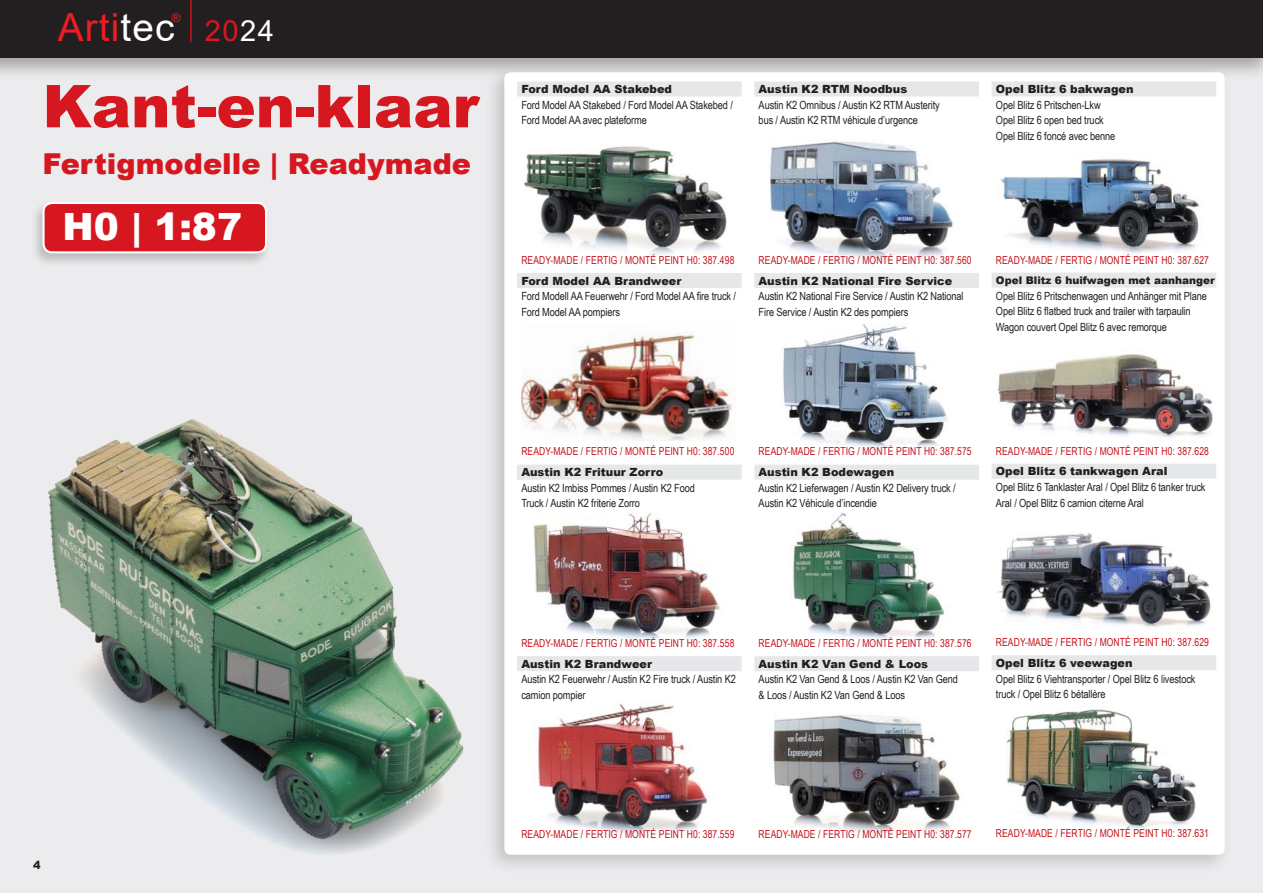
<style>
.page{position:relative;width:1263px;height:893px;background:#fff}
.page>*{position:absolute;margin:0;border:0;box-sizing:border-box;transform-origin:0 0}
.t1{font:900 59.1px "Arial";color:#d7171f}
.t2{font:38.7px "Arial";letter-spacing:.03em;color:#ee1d23}
.t3{font:900 37.65px "Arial";color:#fff}
.t4{font:29.1px "Arial";color:#d7171f}
.t5{font:900 28.8px "Arial";color:#d7171f}
.t6{font:12px "Arial";color:#ee1d23}
.t7{font:11.25px/15.6px "Arial Narrow";letter-spacing:-.01em;color:#231f20}
.t8{font:900 11.25px "Arial";color:#231f20}
.t9{font:10.95px "Arial Narrow";letter-spacing:.01em;color:#c4121a;scale:.95 1}
.t10{font:900 10.5px "Arial";color:#231f20}
.s1{color:#fff}
</style>
<div class="page">
<div style="left:0;top:40px;width:1263px;height:853px;background:#ececee"></div>
<div style="left:0;top:0;width:1263px;height:80px;background:#231f20;opacity:.36"></div>
<div style="left:0;top:0;width:1263px;height:57px;background:#231f20"></div>
<hr style="left:190px;top:0;width:2px;height:42px;background:#c4121a">
<div style="left:484px;top:64px;width:749px;height:811px;background:#231f20;opacity:.21"></div>
<div style="left:504px;top:72px;width:721px;height:783px;background:#fff;border-radius:6px"></div>
<div style="left:517px;top:81px;width:225px;height:15px;background:#e6e7e9"></div>
<div style="left:517px;top:273px;width:225px;height:15px;background:#e6e7e9"></div>
<div style="left:517px;top:465px;width:225px;height:15px;background:#e6e7e9"></div>
<div style="left:517px;top:656px;width:225px;height:15px;background:#e6e7e9"></div>
<img style="left:523px;top:146px;width:204px;height:109px">
<img style="left:521px;top:333px;width:211px;height:107px">
<img style="left:533px;top:513px;width:187px;height:128px">
<img style="left:538px;top:703px;width:170px;height:131px">
<div style="left:754px;top:81px;width:225px;height:15px;background:#e6e7e9"></div>
<div style="left:754px;top:273px;width:225px;height:15px;background:#e6e7e9"></div>
<div style="left:754px;top:465px;width:225px;height:15px;background:#e6e7e9"></div>
<div style="left:754px;top:656px;width:225px;height:15px;background:#e6e7e9"></div>
<img style="left:770px;top:139px;width:183px;height:122px">
<img style="left:783px;top:324px;width:165px;height:124px">
<img style="left:793px;top:513px;width:152px;height:126px">
<img style="left:773px;top:714px;width:187px;height:119px">
<div style="left:992px;top:81px;width:224px;height:15px;background:#e6e7e9"></div>
<div style="left:992px;top:273px;width:224px;height:15px;background:#e6e7e9"></div>
<div style="left:992px;top:464px;width:224px;height:15px;background:#e6e7e9"></div>
<div style="left:992px;top:655px;width:224px;height:15px;background:#e6e7e9"></div>
<img style="left:1000px;top:159px;width:200px;height:95px">
<img style="left:997px;top:354px;width:216px;height:84px">
<img style="left:998px;top:533px;width:213px;height:94px">
<img style="left:1006px;top:709px;width:190px;height:121px">
<div style="left:30px;top:200px;width:241px;height:68px;background:#231f20;opacity:.23"></div>
<div style="left:44px;top:203px;width:222px;height:49px;background:#d7171f;border-radius:9px"></div>
<div style="left:43px;top:202px;width:224px;height:51px;border:2px solid #fff;border-radius:9px"></div>
<img style="left:48px;top:389px;width:444px;height:478px">
<p class="t6" style="left:172px;top:10px;width:10px">®</p>
<h2 class="t2" style="left:58px;top:1px;width:118px">Arti<span class="s1">tec</span></h2>
<h3 class="t4" style="left:205px;top:11px;width:71px">20<span class="s1">24</span></h3>
<h1 class="t1" style="left:43px;top:63px;width:438px">Kant-en-klaar</h1>
<h3 class="t5" style="left:43px;top:142px;width:430px">Fertigmodelle | Readymade</h3>
<h3 class="t3" style="left:62px;top:199px;width:181px">H0 | 1:87</h3>
<p class="t8" style="left:521px;top:81px;width:152px">Ford Model AA Stakebed</p>
<p class="t7" style="left:521px;top:97px;width:213px">Ford Model AA Stakebed / Ford Model AA Stakebed /<br>Ford Model AA avec plateforme</p>
<p class="t8" style="left:759px;top:81px;width:150px">Austin K2 RTM Noodbus</p>
<p class="t7" style="left:759px;top:97px;width:183px">Austin K2 Omnibus / Austin K2 RTM Austerity bus / Austin K2 RTM véhicule d’urgence</p>
<p class="t8" style="left:996px;top:81px;width:139px">Opel Blitz 6 bakwagen</p>
<p class="t7" style="left:996px;top:97px;width:121px">Opel Blitz 6 Pritschen-Lkw<br>Opel Blitz 6 open bed truck<br>Opel Blitz 6 foncé avec benne</p>
<p class="t9" style="left:521px;top:252px;width:226px">READY-MADE / FERTIG / MONTÉ PEINT H0: 387.498</p>
<p class="t8" style="left:521px;top:272px;width:162px">Ford Model AA Brandweer</p>
<p class="t7" style="left:521px;top:288px;width:216px">Ford Modell AA Feuerwehr / Ford Model AA fire truck /<br>Ford Model AA pompiers</p>
<p class="t9" style="left:759px;top:252px;width:226px">READY-MADE / FERTIG / MONTÉ PEINT H0: 387.560</p>
<p class="t8" style="left:759px;top:272px;width:195px">Austin K2 National Fire Service</p>
<p class="t7" style="left:759px;top:288px;width:207px">Austin K2 National Fire Service / Austin K2 National<br>Fire Service / Austin K2 des pompiers</p>
<p class="t9" style="left:996px;top:252px;width:226px">READY-MADE / FERTIG / MONTÉ PEINT H0: 387.627</p>
<p class="t10" style="left:996px;top:273px;width:220px">Opel Blitz 6 huifwagen met aanhanger</p>
<p class="t7" style="left:996px;top:288px;width:212px">Opel Blitz 6 Pritschenwagen und Anhänger mit Plane<br>Opel Blitz 6 flatbed truck and trailer with tarpaulin<br>Wagon couvert Opel Blitz 6 avec remorque</p>
<p class="t9" style="left:521px;top:443px;width:226px">READY-MADE / FERTIG / MONTÉ PEINT H0: 387.500</p>
<p class="t8" style="left:521px;top:464px;width:144px">Austin K2 Frituur Zorro</p>
<p class="t7" style="left:521px;top:480px;width:175px">Austin K2 Imbiss Pommes / Austin K2 Food<br>Truck / Austin K2 friterie Zorro</p>
<p class="t9" style="left:759px;top:443px;width:226px">READY-MADE / FERTIG / MONTÉ PEINT H0: 387.575</p>
<p class="t8" style="left:759px;top:464px;width:137px">Austin K2 Bodewagen</p>
<p class="t7" style="left:759px;top:480px;width:199px">Austin K2 Lieferwagen / Austin K2 Delivery truck /<br>Austin K2 Véhicule d’incendie</p>
<p class="t9" style="left:996px;top:443px;width:226px">READY-MADE / FERTIG / MONTÉ PEINT H0: 387.628</p>
<p class="t8" style="left:996px;top:463px;width:173px">Opel Blitz 6 tankwagen Aral</p>
<p class="t7" style="left:996px;top:479px;width:211px">Opel Blitz 6 Tanklaster Aral / Opel Blitz 6 tanker truck<br>Aral / Opel Blitz 6 camion citerne Aral</p>
<p class="t8" style="left:33px;top:857px;width:9px">4</p>
<p class="t9" style="left:521px;top:635px;width:226px">READY-MADE / FERTIG / MONTÉ PEINT H0: 387.558</p>
<p class="t8" style="left:521px;top:656px;width:132px">Austin K2 Brandweer</p>
<p class="t7" style="left:521px;top:671px;width:216px">Austin K2 Feuerwehr / Austin K2 Fire truck / Austin K2 camion pompier</p>
<p class="t9" style="left:759px;top:635px;width:226px">READY-MADE / FERTIG / MONTÉ PEINT H0: 387.576</p>
<p class="t8" style="left:759px;top:656px;width:171px">Austin K2 Van Gend &amp; Loos</p>
<p class="t7" style="left:759px;top:671px;width:201px">Austin K2 Van Gend &amp; Loos / Austin K2 Van Gend &amp; Loos / Austin K2 Van Gend &amp; Loos</p>
<p class="t9" style="left:996px;top:634px;width:226px">READY-MADE / FERTIG / MONTÉ PEINT H0: 387.629</p>
<p class="t8" style="left:996px;top:655px;width:138px">Opel Blitz 6 veewagen</p>
<p class="t7" style="left:996px;top:670px;width:201px">Opel Blitz 6 Viehtransporter / Opel Blitz 6 livestock truck / Opel Blitz 6 bétallère</p>
<p class="t9" style="left:521px;top:826px;width:226px">READY-MADE / FERTIG / MONTÉ PEINT H0: 387.559</p>
<p class="t9" style="left:759px;top:826px;width:226px">READY-MADE / FERTIG / MONTÉ PEINT H0: 387.577</p>
<p class="t9" style="left:996px;top:826px;width:226px">READY-MADE / FERTIG / MONTÉ PEINT H0: 387.631</p>
</div>
